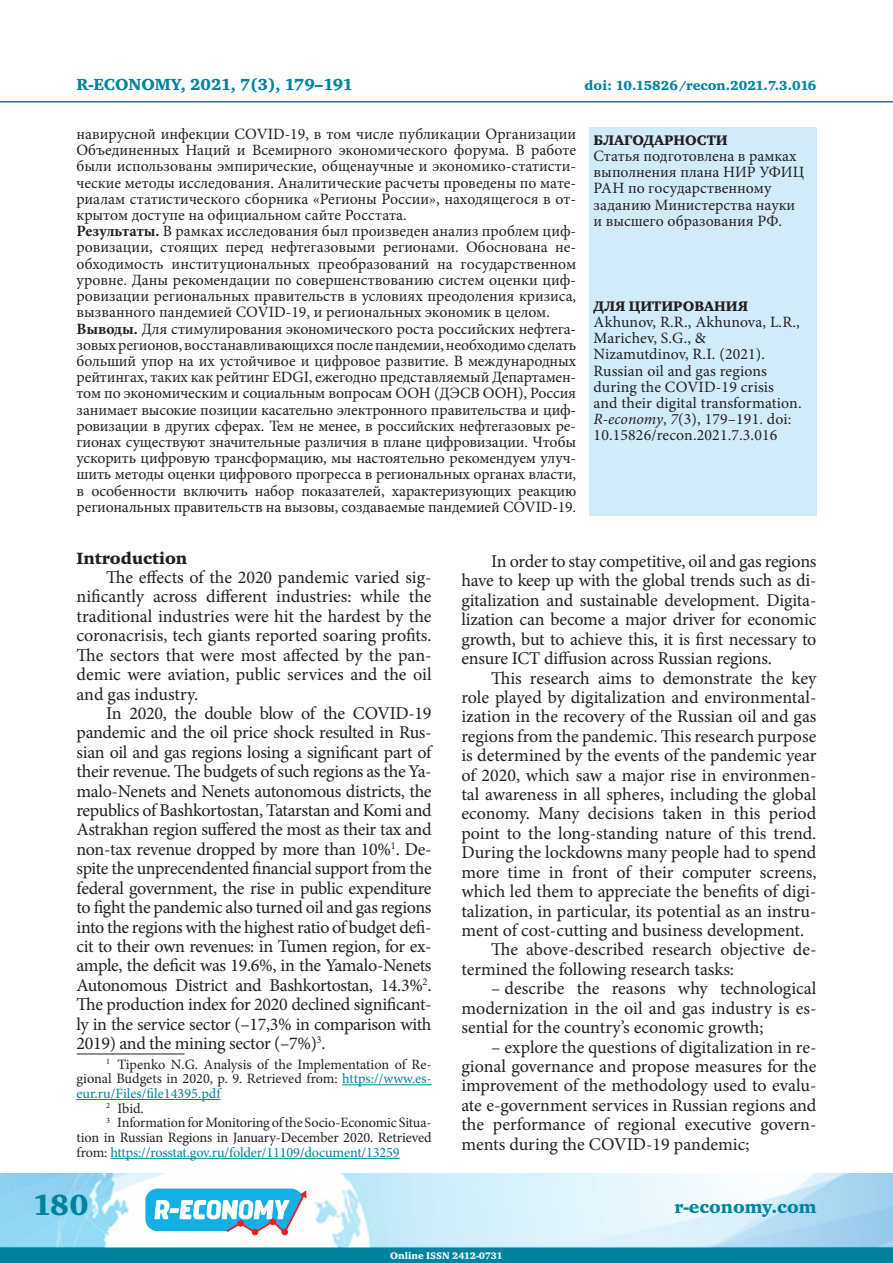
<style>
.page{position:relative;width:893px;height:1263px;background:#fff}
.page>*{position:absolute;margin:0;border:0;box-sizing:border-box;transform-origin:0 0}
.t1{font:30px "Charter Black C";color:#00839e}
.t2{font:18px/19.4px "Minion Pro";letter-spacing:-.005em;color:#231f20;text-align:justify}
.t3{font:18px "Charter Black C";color:#00839e}
.t4{font:16.8px "Charter Black C";color:#231f20}
.t5{font:16.5px "Charter Black C";color:#00839e}
.t6{font:15.75px/16.2px "Minion Pro";color:#231f20}
.t7{font:14.25px "Minion Pro";letter-spacing:-.01em;color:#231f20}
.t8{font:14.25px "Minion Pro";letter-spacing:-.01em;color:#00839e}
.t9{font:14.25px "Charter Black C";color:#231f20}
.t10{font:13.5px "Charter Black C";color:#00839e}
.t11{font:9.75px "Charter Black C";color:#fff}
.s1{font-weight:700}
.s2{font-style:italic}
.s3{color:#00839e}
.s4{color:#231f20}
</style>
<div class="page">
<div style="left:0;top:1247px;width:893px;height:16px;background:#00839e;border:2px solid #00839e"></div>
<img style="left:0;top:1174px;width:893px;height:73px">
<hr style="left:0;top:101px;width:893px;height:1px;background:#00839e">
<svg style="left:145px;top:1188px;width:162px;height:48px"></svg>
<div style="left:589px;top:128px;width:227px;height:388px;background:#d2ebf8"></div>
<hr style="left:77px;top:1054px;width:108px;height:1px;background:#231f20">
<hr style="left:342px;top:1084px;width:90px;height:1px;background:#00839e">
<hr style="left:77px;top:1099px;width:144px;height:1px;background:#00839e">
<hr style="left:110px;top:1158px;width:290px;height:1px;background:#00839e">
<p class="t5" style="left:77px;top:76px;width:278px">R-ECONOMY, 2021, 7(3), 179–191</p>
<p class="t10" style="left:585px;top:78px;width:233px">doi: 10.15826/recon.2021.7.3.016</p>
<p class="t6" style="left:77px;top:126px;width:501px">навирусной инфекции COVID-19, в том числе публикации Организации Объединенных Наций и Всемирного экономического форума. В работе были использованы эмпирические, общенаучные и экономико-статисти&shy;ческие методы исследования. Аналитические расчеты проведены по мате&shy;риалам статистического сборника «Регионы России», находящегося в от&shy;крытом доступе на официальном сайте Росстата.<br><span class="s1">Результаты.</span> В рамках исследования был произведен анализ проблем циф&shy;ровизации, стоящих перед нефтегазовыми регионами. Обоснована не&shy;обходимость институциональных преобразований на государственном уровне. Даны рекомендации по совершенствованию систем оценки циф&shy;ровизации региональных правительств в условиях преодоления кризиса, вызванного пандемией COVID-19, и региональных экономик в целом.<br><span class="s1">Выводы.</span> Для стимулирования экономического роста российских нефтега&shy;зовых регионов, восстанавливающихся после пандемии, необходимо сделать больший упор на их устойчивое и цифровое развитие. В международных рейтингах, таких как рейтинг EDGI, ежегодно представляемый Департамен&shy;том по экономическим и социальным вопросам ООН (ДЭСВ ООН), Россия занимает высокие позиции касательно электронного правительства и циф&shy;ровизации в других сферах. Тем не менее, в российских нефтегазовых ре&shy;гионах существуют значительные различия в плане цифровизации. Чтобы ускорить цифровую трансформацию, мы настоятельно рекомендуем улуч&shy;шить методы оценки цифрового прогресса в региональных органах власти, в особенности включить набор показателей, характеризующих реакцию региональных правительств на вызовы, создаваемые пандемией COVID-19.</p>
<p class="t9" style="left:594px;top:132px;width:136px">БЛАГОДАРНОСТИ</p>
<p class="t6" style="left:594px;top:148px;width:212px">Статья подготовлена в рамках выполнения плана НИР УФИЦ<br>РАН по государственному заданию Министерства науки и высшего образования РФ.</p>
<p class="t9" style="left:594px;top:298px;width:156px">ДЛЯ ЦИТИРОВАНИЯ</p>
<p class="t6" style="left:594px;top:314px;width:209px">Akhunov, R.R., Akhunova, L.R.,<br>Marichev, S.G., &amp;<br>Nizamutdinov, R.I. (2021).<br>Russian oil and gas regions during the COVID-19 crisis and their digital transformation.<br><span class="s2">R-economy</span>, <span class="s2">7</span>(3), 179–191. doi:<br>10.15826/recon.2021.7.3.016</p>
<p class="t4" style="left:77px;top:548px;width:112px">Introduction</p>
<p class="t2" style="left:77px;top:568px;width:357px;text-indent:30px">The effects of the 2020 pandemic varied sig&shy;nificantly across different industries: while the traditional industries were hit the hardest by the coronacrisis, tech giants reported soaring profits.<br>The sectors that were most affected by the pan&shy;demic were aviation, public services and the oil and gas industry.</p>
<p class="t2" style="left:77px;top:703px;width:357px;text-indent:30px">In 2020, the double blow of the COVID-19 pandemic and the oil price shock resulted in Rus&shy;sian oil and gas regions losing a significant part of their revenue. The budgets of such regions as the Ya&shy;malo-Nenets and Nenets autonomous districts, the republics of Bashkortostan, Tatarstan and Komi and Astrakhan region suffered the most as their tax and non-tax revenue dropped by more than 10%<sup>1</sup>. De&shy;spite the unprecendented financial support from the federal government, the rise in public expenditure to fight the pandemic also turned oil and gas regions into the regions with the highest ratio of budget defi&shy;cit to their own revenues: in Tumen region, for ex&shy;ample, the deficit was 19.6%, in the Yamalo-Nenets Autonomous District and Bashkortostan, 14.3%<sup>2</sup>.<br>The production index for 2020 declined significant&shy;ly in the service sector (–17,3% in comparison with 2019) and the mining sector (–7%)<sup>3</sup>.</p>
<p class="t7" style="left:106px;top:1054px;width:327px"><sup>1</sup> Tipenko N.G. Analysis of the Implementation of Re-</p>
<p class="t7" style="left:77px;top:1069px;width:357px">gional Budgets in 2020, p. 9. Retrieved from: <span class="s3">https://www.es-</span></p>
<p class="t8" style="left:77px;top:1084px;width:146px">eur.ru/Files/file14395.pdf</p>
<p class="t7" style="left:106px;top:1099px;width:39px"><sup>2</sup> Ibid.</p>
<p class="t7" style="left:106px;top:1113px;width:327px"><sup>3</sup> Information for Monitoring of the Socio-Economic Situa-</p>
<p class="t7" style="left:77px;top:1128px;width:357px">tion in Russian Regions in January-December 2020. Retrieved</p>
<p class="t8" style="left:77px;top:1143px;width:325px"><span class="s4">from:</span> https://rosstat.gov.ru/folder/11109/document/13259</p>
<p class="t2" style="left:461px;top:552px;width:357px;text-indent:30px">In order to stay competitive, oil and gas regions have to keep up with the global trends such as di&shy;gitalization and sustainable development. Digita&shy;lization can become a major driver for economic growth, but to achieve this, it is first necessary to ensure ICT diffusion across Russian regions.</p>
<p class="t2" style="left:491px;top:668px;width:327px">This research aims to demonstrate the key</p>
<p class="t2" style="left:461px;top:688px;width:357px">role played by digitalization and environmental-</p>
<p class="t2" style="left:461px;top:707px;width:357px">ization in the recovery of the Russian oil and gas</p>
<p class="t2" style="left:461px;top:726px;width:357px">regions from the pandemic. This research purpose</p>
<p class="t2" style="left:461px;top:746px;width:357px">is determined by the events of the pandemic year</p>
<p class="t2" style="left:461px;top:765px;width:357px">of 2020, which saw a major rise in environmen-</p>
<p class="t2" style="left:461px;top:785px;width:357px">tal awareness in all spheres, including the global</p>
<p class="t2" style="left:461px;top:804px;width:357px">economy. Many decisions taken in this period</p>
<p class="t2" style="left:461px;top:823px;width:357px">point to the long-standing nature of this trend.</p>
<p class="t2" style="left:461px;top:843px;width:357px">During the lockdowns many people had to spend</p>
<p class="t2" style="left:461px;top:862px;width:357px">more time in front of their computer screens,</p>
<p class="t2" style="left:461px;top:882px;width:357px">which led them to appreciate the benefits of digi-</p>
<p class="t2" style="left:461px;top:901px;width:357px">talization, in particular, its potential as an instru-</p>
<p class="t2" style="left:461px;top:921px;width:344px">ment of cost-cutting and business development.</p>
<p class="t2" style="left:491px;top:940px;width:327px">The above-described research objective de-</p>
<p class="t2" style="left:461px;top:959px;width:274px">termined the following research tasks:</p>
<p class="t2" style="left:461px;top:979px;width:357px;text-indent:30px">– describe the reasons why technological modernization in the oil and gas industry is es&shy;sential for the country’s economic growth;</p>
<p class="t2" style="left:461px;top:1037px;width:357px;text-indent:30px">– explore the questions of digitalization in re&shy;gional governance and propose measures for the improvement of the methodology used to evalu&shy;ate e-government services in Russian regions and the performance of regional executive govern&shy;ments during the COVID-19 pandemic;</p>
<h1 class="t1" style="left:32px;top:1188px;width:58px">180</h1>
<p class="t3" style="left:675px;top:1196px;width:143px">r-economy.com</p>
<p class="t11" style="left:390px;top:1250px;width:114px">Online ISSN 2412-0731</p>
</div>
